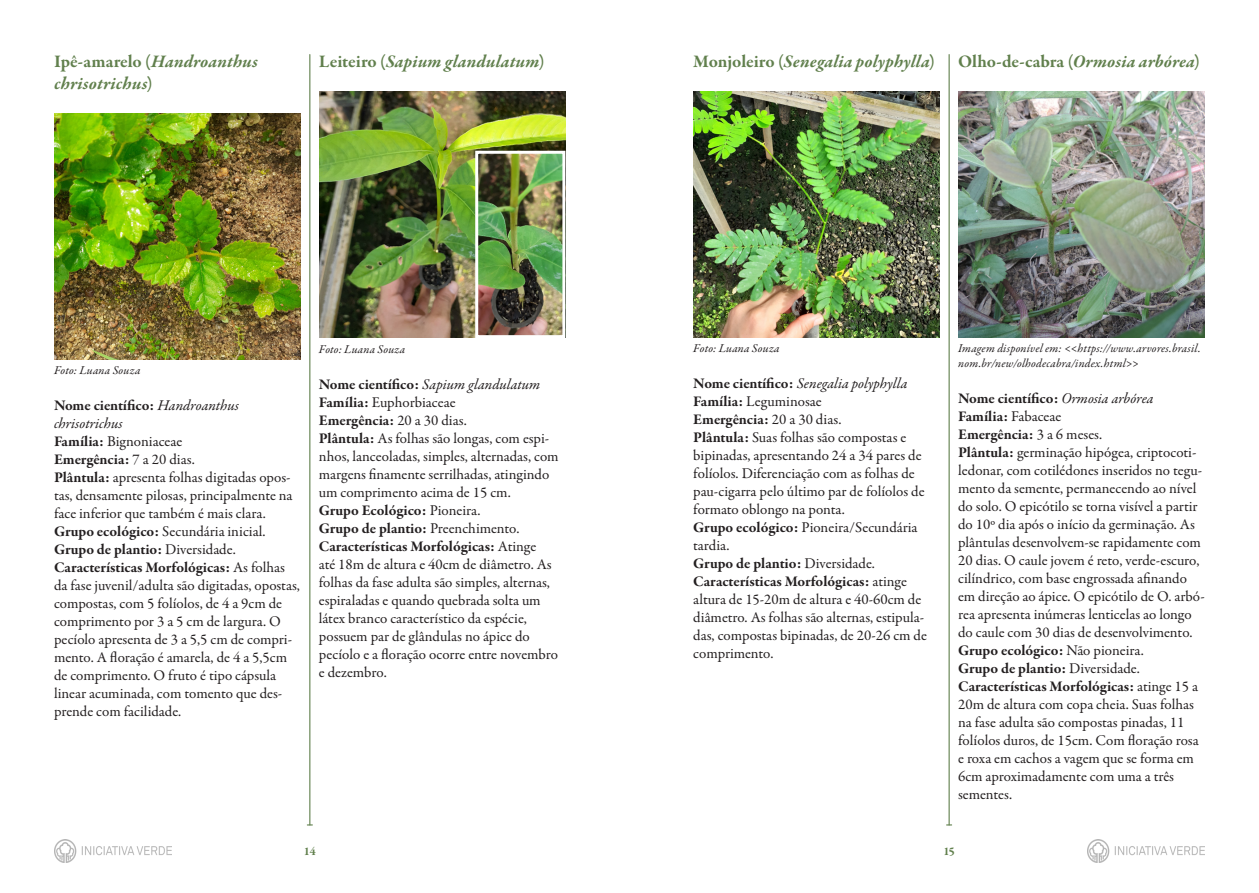
<style>
.page{position:relative;width:1259px;height:893px;background:#fff}
.page>*{position:absolute;margin:0;border:0;box-sizing:border-box;transform-origin:0 0}
.MdP_-_nome_das_espéc{font:italic 700 18px/21.6px "Garamond Premr Pro";letter-spacing:.015em;color:#61804d}
.MdP_-_nome_das_espéc-2{font:700 18px "Garamond Premr Pro";color:#61804d}
.MdP_-_Descrição{font:15px/18px "Garamond Premr Pro";color:#231f20}
.MdP_-_Descrição-2{font:700 15px/18px "Garamond Premr Pro";letter-spacing:-.005em;color:#231f20}
.MdP_-_Descrição-3{font:italic 15px/18px "Garamond Premr Pro";color:#231f20}
.MdP_-_Legenda{font:italic 12px/14.4px "Garamond Premr Pro";letter-spacing:.015em;color:#231f20}
.t1{font:700 12px "Garamond Premr Pro";color:#61804d}
.s1{font-style:normal}
.s2{font-weight:700;font-style:normal}
.s3{font-weight:700}
.s4{font-weight:400}
.s5{font-weight:400;font-style:italic}
.s6{font-style:italic}
</style>
<div class="page">
<hr style="left:948px;top:55px;width:1px;height:770px;background:#61804d">
<hr style="left:309px;top:55px;width:1px;height:770px;background:#61804d">
<img style="left:54px;top:840px;width:118px;height:22px">
<img style="left:1087px;top:840px;width:118px;height:22px">
<img style="left:54px;top:114px;width:246px;height:245px">
<img style="left:319px;top:92px;width:246px;height:246px">
<img style="left:479px;top:155px;width:82px;height:179px">
<div style="left:475px;top:151px;width:90px;height:187px;border:3px solid #fff"></div>
<img style="left:693px;top:92px;width:246px;height:246px">
<img style="left:958px;top:92px;width:246px;height:246px">
<p class="MdP_-_nome_das_espéc" style="left:54px;top:52px;width:205px"><span class="s1">Ipê-amarelo (</span>Handroanthus chrisotrichus<span class="s1">)</span></p>
<p class="MdP_-_nome_das_espéc" style="left:319px;top:52px;width:227px"><span class="s1">Leiteiro (</span>Sapium glandulatum<span class="s1">)</span></p>
<p class="MdP_-_Legenda" style="left:54px;top:363px;width:88px">Foto: Luana Souza</p>
<p class="MdP_-_Descrição-3" style="left:54px;top:397px;width:187px"><span class="s2">Nome científico:</span> Handroanthus chrisotrichus</p>
<p class="MdP_-_Descrição" style="left:54px;top:432px;width:130px"><span class="s3">Família:</span> Bignoniaceae</p>
<p class="MdP_-_Descrição-2" style="left:54px;top:450px;width:142px">Emergência: <span class="s4">7 a 20 dias.</span></p>
<p class="MdP_-_Descrição" style="left:54px;top:468px;width:240px"><span class="s3">Plântula:</span> apresenta folhas digitadas opos&shy;tas, densamente pilosas, principalmente na face inferior que também é mais clara.</p>
<p class="MdP_-_Descrição" style="left:54px;top:522px;width:213px"><span class="s3">Grupo ecológico:</span> Secundária inicial.</p>
<p class="MdP_-_Descrição-2" style="left:54px;top:540px;width:183px">Grupo de plantio: <span class="s4">Diversidade.</span></p>
<p class="MdP_-_Descrição" style="left:54px;top:558px;width:247px"><span class="s3">Características Morfológicas:</span> As folhas da fase juvenil/adulta são digitadas, opostas, compostas, com 5 folíolos, de 4 a 9cm de comprimento por 3 a 5 cm de largura. O pecíolo apresenta de 3 a 5,5 cm de compri&shy;mento. A floração é amarela, de 4 a 5,5cm de comprimento. O fruto é tipo cápsula linear acuminada, com tomento que des&shy;prende com facilidade.</p>
<p class="MdP_-_Legenda" style="left:319px;top:342px;width:88px">Foto: Luana Souza</p>
<p class="MdP_-_Descrição-2" style="left:319px;top:375px;width:223px">Nome científico: <span class="s5">Sapium glandulatum<br></span>Família: <span class="s4">Euphorbiaceae</span></p>
<p class="MdP_-_Descrição-2" style="left:319px;top:411px;width:149px">Emergência: <span class="s4">20 a 30 dias.</span></p>
<p class="MdP_-_Descrição" style="left:319px;top:429px;width:241px"><span class="s3">Plântula:</span> As folhas são longas, com espi&shy;nhos, lanceoladas, simples, alternadas, com margens finamente serrilhadas, atingindo um comprimento acima de 15 cm.</p>
<p class="MdP_-_Descrição-2" style="left:319px;top:501px;width:163px">Grupo Ecológico: <span class="s4">Pioneira.</span></p>
<p class="MdP_-_Descrição-2" style="left:319px;top:519px;width:202px">Grupo de plantio: <span class="s4">Preenchimento.</span></p>
<p class="MdP_-_Descrição" style="left:319px;top:537px;width:241px"><span class="s3">Características Morfológicas:</span> Atinge<br>até 18m de altura e 40cm de diâmetro. As folhas da fase adulta são simples, alternas, espiraladas e quando quebrada solta um látex branco característico da espécie, possuem par de glândulas no ápice do pecíolo e a floração ocorre entre novembro e dezembro.</p>
<p class="MdP_-_nome_das_espéc" style="left:693px;top:52px;width:243px"><span class="s1">Monjoleiro (</span>Senegalia polyphylla<span class="s1">)</span></p>
<p class="MdP_-_nome_das_espéc-2" style="left:958px;top:50px;width:243px">Olho-de-cabra (<span class="s6">Ormosia arbórea</span>)</p>
<p class="MdP_-_Legenda" style="left:693px;top:342px;width:88px">Foto: Luana Souza</p>
<p class="MdP_-_Descrição-3" style="left:693px;top:375px;width:216px"><span class="s2">Nome científico:</span> Senegalia polyphylla</p>
<p class="MdP_-_Descrição" style="left:693px;top:393px;width:130px"><span class="s3">Família:</span> Leguminosae</p>
<p class="MdP_-_Descrição-2" style="left:693px;top:411px;width:150px">Emergência: <span class="s4">20 a 30 dias.</span></p>
<p class="MdP_-_Descrição" style="left:693px;top:429px;width:233px"><span class="s3">Plântula:</span> Suas folhas são compostas e bipinadas, apresentando 24 a 34 pares de folíolos. Diferenciação com as folhas de pau-cigarra pelo último par de folíolos de formato oblongo na ponta.</p>
<p class="MdP_-_Descrição" style="left:693px;top:519px;width:226px"><span class="s3">Grupo ecológico:</span> Pioneira/Secundária tardia.</p>
<p class="MdP_-_Descrição-2" style="left:693px;top:555px;width:183px">Grupo de plantio: <span class="s4">Diversidade.</span></p>
<p class="MdP_-_Descrição" style="left:693px;top:573px;width:235px"><span class="s3">Características Morfológicas:</span> atinge altura de 15-20m de altura e 40-60cm de diâmetro. As folhas são alternas, estipula&shy;das, compostas bipinadas, de 20-26 cm de comprimento.</p>
<p class="MdP_-_Legenda" style="left:958px;top:342px;width:244px">Imagem disponível em: &lt;&lt;https://www.arvores.brasil. nom.br/new/olhodecabra/index.html&gt;&gt;</p>
<p class="MdP_-_Descrição-2" style="left:958px;top:389px;width:197px">Nome científico: <span class="s5">Ormosia arbórea</span></p>
<p class="MdP_-_Descrição-2" style="left:958px;top:407px;width:105px">Família: <span class="s4">Fabaceae</span></p>
<p class="MdP_-_Descrição-2" style="left:958px;top:425px;width:146px">Emergência: <span class="s4">3 a 6 meses.</span></p>
<p class="MdP_-_Descrição" style="left:958px;top:443px;width:248px"><span class="s3">Plântula:</span> germinação hipógea, criptocoti&shy;ledonar, com cotilédones inseridos no tegu&shy;mento da semente, permanecendo ao nível do solo. O epicótilo se torna visível a partir do 10º dia após o início da germinação. As plântulas desenvolvem-se rapidamente com 20 dias. O caule jovem é reto, verde-escuro, cilíndrico, com base engrossada afinando em direção ao ápice. O epicótilo de O. arbó&shy;rea apresenta inúmeras lenticelas ao longo do caule com 30 dias de desenvolvimento.</p>
<p class="MdP_-_Descrição-2" style="left:958px;top:641px;width:187px">Grupo ecológico: <span class="s4">Não pioneira.</span></p>
<p class="MdP_-_Descrição-2" style="left:958px;top:659px;width:183px">Grupo de plantio: <span class="s4">Diversidade.</span></p>
<p class="MdP_-_Descrição" style="left:958px;top:677px;width:242px"><span class="s3">Características Morfológicas:</span> atinge 15 a 20m de altura com copa cheia. Suas folhas na fase adulta são compostas pinadas, 11 folíolos duros, de 15cm. Com floração rosa e roxa em cachos a vagem que se forma em 6cm aproximadamente com uma a três sementes.</p>
<p class="t1" style="left:304px;top:844px;width:13px">14</p>
<p class="t1" style="left:943px;top:844px;width:13px">15</p>
</div>
